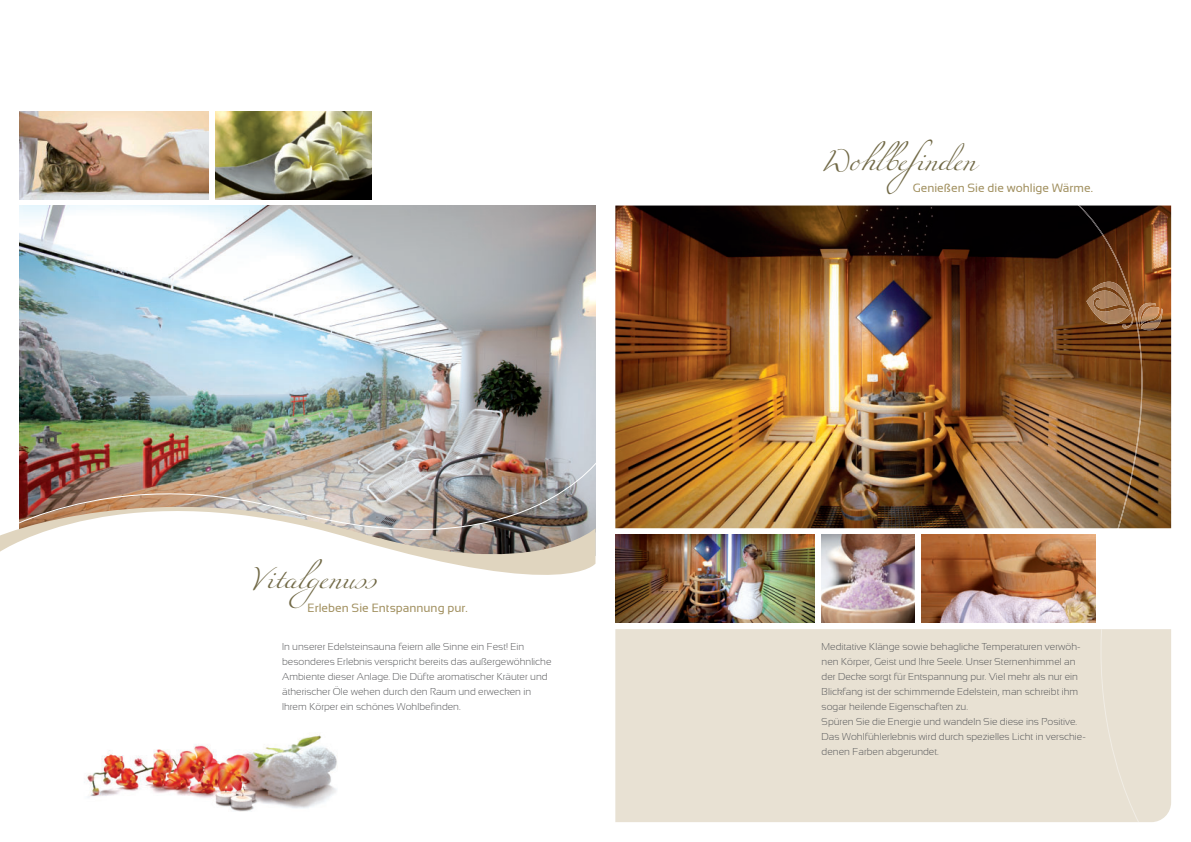
<style>
.page{position:relative;width:1191px;height:842px;background:#fff}
.page>*{position:absolute;margin:0;border:0;box-sizing:border-box;transform-origin:0 0}
.t1{font:40.5px "Miama";color:#716946;scale:1.11 1}
.t2{font:12px "Sansation";color:#a29161}
.t3{font:300 10px/15px "Sansation";color:#57585a}
</style>
<div class="page">
<div style="left:615px;top:629px;width:556px;height:193px;background:#e8e1d3"></div>
<img style="left:615px;top:206px;width:556px;height:322px">
<img style="left:20px;top:206px;width:575px;height:248px">
<img style="left:19px;top:454px;width:577px;height:110px">
<img style="left:215px;top:111px;width:157px;height:88px">
<img style="left:20px;top:111px;width:188px;height:88px">
<svg style="left:1067px;top:205px;width:79px;height:617px"></svg>
<div style="left:1100px;top:629px;width:39px;height:193px;background:#e8e1d3"></div>
<img style="left:1078px;top:206px;width:64px;height:322px">
<img style="left:1134px;top:303px;width:22px;height:24px">
<img style="left:1140px;top:307px;width:22px;height:23px">
<img style="left:1086px;top:282px;width:47px;height:46px">
<img style="left:821px;top:535px;width:93px;height:88px">
<img style="left:615px;top:535px;width:199px;height:88px">
<img style="left:921px;top:535px;width:174px;height:88px">
<img style="left:84px;top:734px;width:253px;height:78px">
<img style="left:0;top:469px;width:595px;height:106px">
<h1 class="t1" style="left:248px;top:559px;width:116px">Vitalgenuss</h1>
<p class="t2" style="left:307px;top:601px;width:162px">Erleben Sie Entspannung pur.</p>
<h1 class="t1" style="left:821px;top:141px;width:141px">Wohlbefinden</h1>
<p class="t2" style="left:912px;top:181px;width:182px">Genießen Sie die wohlige Wärme.</p>
<p class="t3" style="left:282px;top:639px;width:271px">In unserer Edelsteinsauna feiern alle Sinne ein Fest! Ein besonderes Erlebnis verspricht bereits das außergewöhnliche Ambiente dieser Anlage. Die Düfte aromatischer Kräuter und ätherischer Öle wehen durch den Raum und erwecken in Ihrem Körper ein schönes Wohlbefinden.</p>
<p class="t3" style="left:821px;top:639px;width:266px">Meditative Klänge sowie behagliche Temperaturen verwöh&shy;nen Körper, Geist und Ihre Seele. Unser Sternenhimmel an der Decke sorgt für Entspannung pur. Viel mehr als nur ein Blickfang ist der schimmernde Edelstein, man schreibt ihm sogar heilende Eigenschaften zu.<br>Spüren Sie die Energie und wandeln Sie diese ins Positive.<br>Das Wohlfühlerlebnis wird durch spezielles Licht in verschie&shy;denen Farben abgerundet.</p>
</div>
